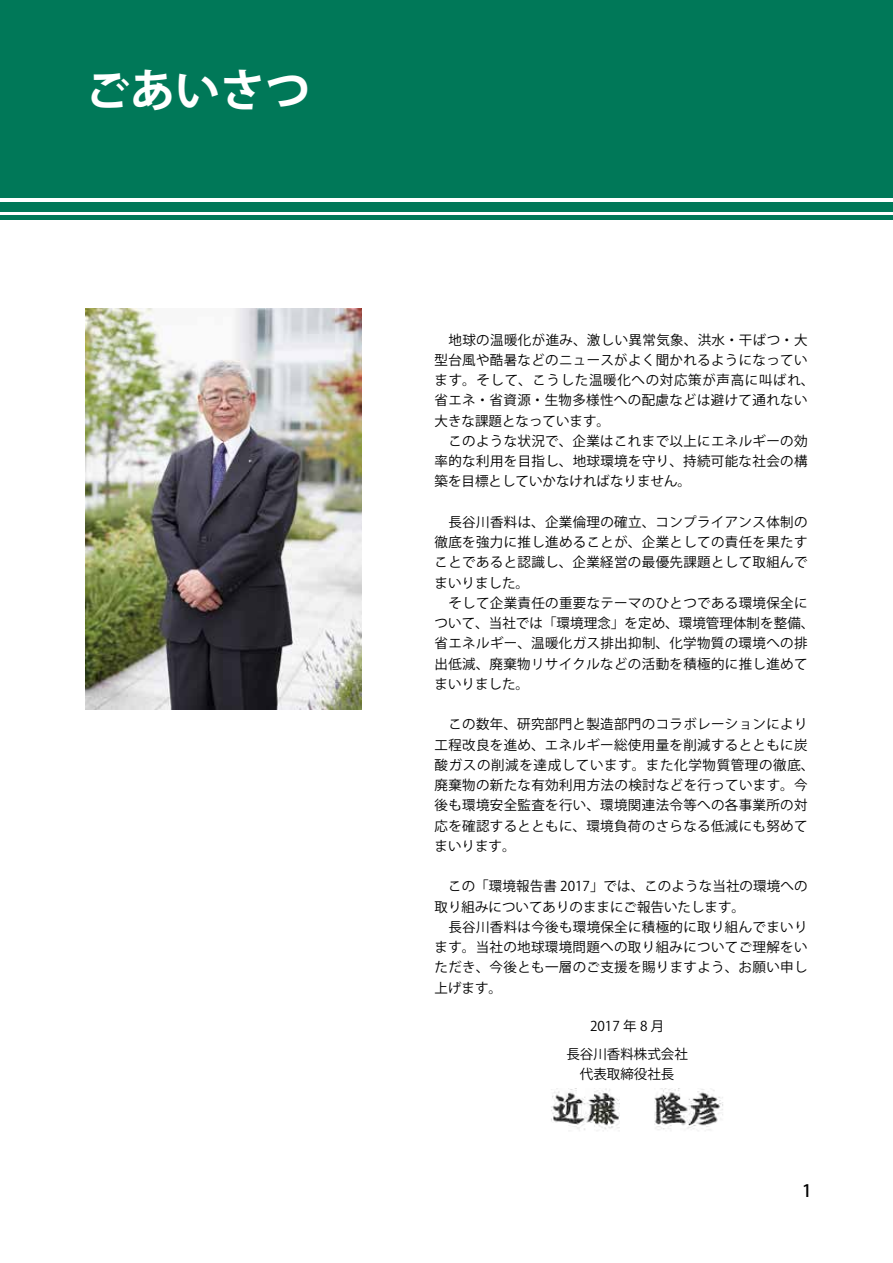
<style>
.page{position:relative;width:893px;height:1263px;background:#fff}
.page>*{position:absolute;margin:0;border:0;box-sizing:border-box;transform-origin:0 0}
.t1{font:700 45px "Koz Go Pro";color:#fff}
.t2{font:500 16.95px "Koz Go Pro";color:#000}
.t3{font:13.5px/20.2px "Koz Go Pro";letter-spacing:.025em;color:#000}
.t4{font:13.5px "Koz Go Pro";color:#000}
</style>
<div class="page">
<hr style="left:0;top:215px;width:893px;height:4px;background:#007858">
<div style="left:0;top:202px;width:893px;height:9px;background:#007858"></div>
<div style="left:0;top:0;width:893px;height:198px;background:#007858"></div>
<img style="left:551px;top:1088px;width:172px;height:43px">
<img style="left:85px;top:309px;width:277px;height:401px">
<h1 class="t1" style="left:85px;top:61px;width:227px">ごあいさつ</h1>
<p class="t3" style="left:435px;top:330px;width:381px">　地球の温暖化が進み、激しい異常気象、洪水・干ばつ・大型台風や酷暑などのニュースがよく聞かれるようになっています。そして、こうした温暖化への対応策が声高に叫ばれ、省エネ・省資源・生物多様性への配慮などは避けて通れない大きな課題となっています。<br>　このような状況で、企業はこれまで以上にエネルギーの効率的な利用を目指し、地球環境を守り、持続可能な社会の構築を目標としていかなければなりません。</p>
<p class="t3" style="left:435px;top:512px;width:381px">　長谷川香料は、企業倫理の確立、コンプライアンス体制の徹底を強力に推し進めることが、企業としての責任を果たすことであると認識し、企業経営の最優先課題として取組んでまいりました。<br>　そして企業責任の重要なテーマのひとつである環境保全について、当社では「環境理念」を定め、環境管理体制を整備、省エネルギー、温暖化ガス排出抑制、化学物質の環境への排出低減、廃棄物リサイクルなどの活動を積極的に推し進めてまいりました。</p>
<p class="t3" style="left:435px;top:715px;width:381px">　この数年、研究部門と製造部門のコラボレーションにより工程改良を進め、エネルギー総使用量を削減するとともに炭酸ガスの削減を達成しています。また化学物質管理の徹底、廃棄物の新たな有効利用方法の検討などを行っています。今後も環境安全監査を行い、環境関連法令等への各事業所の対応を確認するとともに、環境負荷のさらなる低減にも努めてまいります。</p>
<p class="t3" style="left:435px;top:877px;width:374px">　この「環境報告書 2017」では、このような当社の環境への取り組みについてありのままにご報告いたします。<br>　長谷川香料は今後も環境保全に積極的に取り組んでまいります。当社の地球環境問題への取り組みについてご理解をいただき、今後とも一層のご支援を賜りますよう、お願い申し上げます。</p>
<p class="t3" style="left:590px;top:1017px;width:76px">2017 年 8 月</p>
<p class="t4" style="left:580px;top:1065px;width:96px">代表取締役社長</p>
<p class="t4" style="left:566px;top:1045px;width:123px">長谷川香料株式会社</p>
<p class="t2" style="left:802px;top:1180px;width:11px">1</p>
</div>
